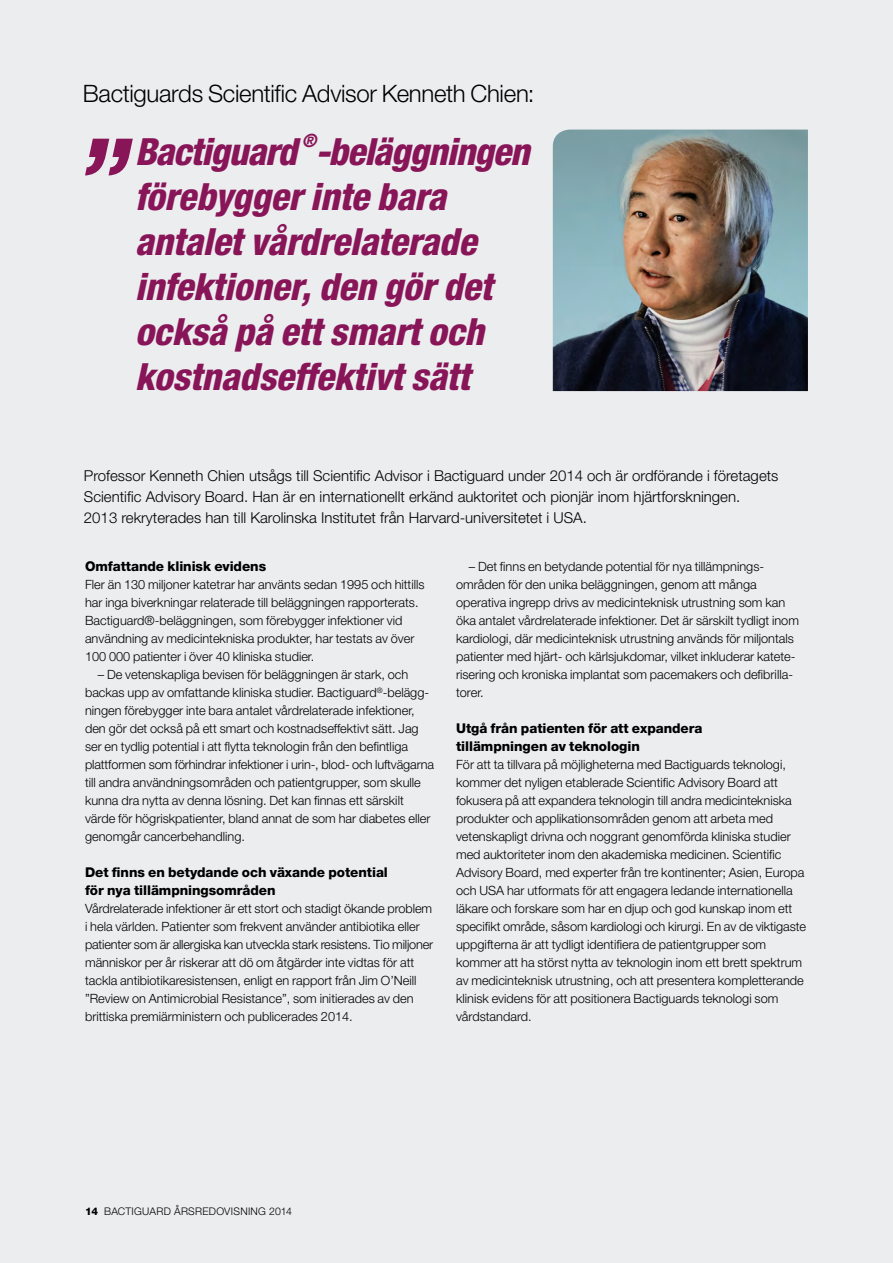
<style>
.page{position:relative;width:893px;height:1263px;background:#ecedef}
.page>*{position:absolute;margin:0;border:0;box-sizing:border-box;transform-origin:0 0}
.t1{font:italic 800 condensed 37.5px/45px "Helvetica Neue LT Std";letter-spacing:-.005em;color:#881558}
.t2{font:italic 800 condensed 37.5px "Helvetica Neue LT Std";letter-spacing:-.025em;color:#881558}
.t3{font:300 24px "Helvetica Neue LT Std";letter-spacing:-.015em;color:#000}
.t4{font:italic 800 condensed 18.3px "Helvetica Neue LT Std";color:#881558}
.t5{font:300 15px/21px "Helvetica Neue LT Std";color:#000}
.t6{font:800 13.5px/18px "Helvetica Neue LT Std";letter-spacing:-.005em;color:#000}
.t7{font:300 12.75px/18px "Helvetica Neue LT Std";color:#000}
.t8{font:300 10.5px "Helvetica Neue LT Std";letter-spacing:.025em;color:#000}
.s1{font-weight:800}
</style>
<div class="page">
<img style="left:553px;top:130px;width:255px;height:261px">
<svg style="left:85px;top:139px;width:48px;height:36px;background:#b3739a"></svg>
<h2 class="t3" style="left:83px;top:79px;width:453px">Bactiguards Scientific Advisor Kenneth Chien:</h2>
<h1 class="t2" style="left:135px;top:129px;width:163px">Bactiguard</h1>
<h3 class="t4" style="left:302px;top:130px;width:16px">®</h3>
<h1 class="t1" style="left:135px;top:130px;width:396px;text-indent:181px">-beläggningen förebygger inte bara antalet vårdrelaterade infektioner, den gör det också på ett smart och kostnadseffektivt sätt</h1>
<p class="t5" style="left:84px;top:464px;width:696px">Professor Kenneth Chien utsågs till Scientific Advisor i Bactiguard under 2014 och är ordförande i företagets<br>Scientific Advisory Board. Han är en internationellt erkänd auktoritet och pionjär inom hjärtforskningen.<br>2013 rekryterades han till Karolinska Institutet från Harvard-universitetet i USA.</p>
<p class="t7" style="left:456px;top:557px;width:344px;text-indent:13px">– Det finns en betydande potential för nya tillämpnings&shy;områden för den unika beläggningen, genom att många operativa ingrepp drivs av medicinteknisk utrustning som kan öka antalet vårdrelaterade infektioner. Det är särskilt tydligt inom kardiologi, där medicinteknisk utrustning används för miljontals patienter med hjärt- och kärlsjukdomar, vilket inkluderar katete&shy;risering och kroniska implantat som pacemakers och defibrilla&shy;torer.</p>
<p class="t6" style="left:456px;top:719px;width:248px">Utgå från patienten för att expandera tillämpningen av teknologin</p>
<p class="t7" style="left:456px;top:755px;width:352px">För att ta tillvara på möjligheterna med Bactiguards teknologi, kommer det nyligen etablerade Scientific Advisory Board att fokusera på att expandera teknologin till andra medicintekniska produkter och applikationsområden genom att arbeta med vetenskapligt drivna och noggrant genomförda kliniska studier med auktoriteter inom den akademiska medicinen. Scientific Advisory Board, med experter från tre kontinenter; Asien, Europa och USA har utformats för att engagera ledande internationella läkare och forskare som har en djup och god kunskap inom ett specifikt område, såsom kardiologi och kirurgi. En av de viktigaste uppgifterna är att tydligt identifiera de patientgrupper som kommer att ha störst nytta av teknologin inom ett brett spektrum av medicinteknisk utrustning, och att presentera kompletterande klinisk evidens för att positionera Bactiguards teknologi som vårdstandard.</p>
<p class="t6" style="left:85px;top:557px;width:183px">Omfattande klinisk evidens</p>
<p class="t7" style="left:85px;top:575px;width:341px">Fler än 130 miljoner katetrar har använts sedan 1995 och hittills har inga biverkningar relaterade till beläggningen rapporterats.<br>Bactiguard®-beläggningen, som förebygger infektioner vid användning av medicintekniska produkter, har testats av över 100 000 patienter i över 40 kliniska studier.</p>
<p class="t7" style="left:85px;top:665px;width:351px;text-indent:13px">– De vetenskapliga bevisen för beläggningen är stark, och backas upp av omfattande kliniska studier. Bactiguard<sup>®</sup>-belägg&shy;ningen förebygger inte bara antalet vårdrelaterade infektioner, den gör det också på ett smart och kostnadseffektivt sätt. Jag ser en tydlig potential i att flytta teknologin från den befintliga plattformen som förhindrar infektioner i urin-, blod- och luftvägarna till andra användningsområden och patientgrupper, som skulle kunna dra nytta av denna lösning. Det kan finnas ett särskilt värde för högriskpatienter, bland annat de som har diabetes eller genomgår cancerbehandling.</p>
<p class="t6" style="left:85px;top:863px;width:304px">Det finns en betydande och växande potential för nya tillämpningsområden</p>
<p class="t7" style="left:85px;top:899px;width:350px">Vårdrelaterade infektioner är ett stort och stadigt ökande problem i hela världen. Patienter som frekvent använder antibiotika eller patienter som är allergiska kan utveckla stark resistens. Tio miljoner människor per år riskerar att dö om åtgärder inte vidtas för att tackla antibiotikaresistensen, enligt en rapport från Jim O’Neill ”Review on Antimicrobial Resistance”, som initierades av den brittiska premiärministern och publicerades 2014.</p>
<p class="t8" style="left:85px;top:1205px;width:209px"><span class="s1">14</span> BACTIGUARD ÅRSREDOVISNING 2014</p>
</div>
